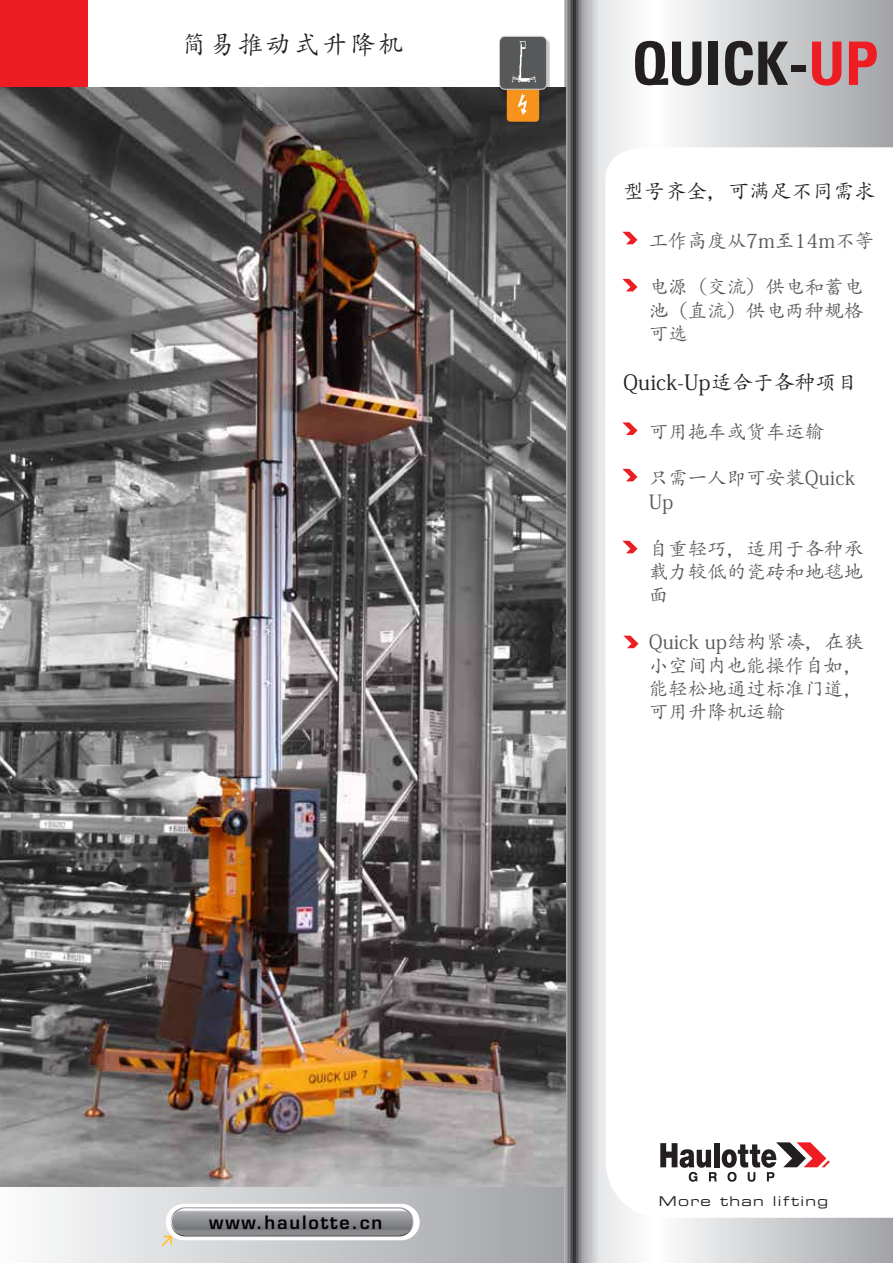
<style>
.page{position:relative;width:893px;height:1263px;background:#fff}
.page>*{position:absolute;margin:0;border:0;box-sizing:border-box;transform-origin:0 0}
.t1{font:700 condensed 60px "Univers";color:#231f20}
.t2{font:25.5px "Adobe Kaiti Std";letter-spacing:.1em;color:#231f20}
.t3{font:21px "Adobe Kaiti Std";color:#231f20}
.t4{font:19.5px/23.4px "Adobe Kaiti Std";color:#57585a;text-align:justify}
.t5{font:600 18px "Eurostile";letter-spacing:.1em;color:#000}
.t6{font:13.5px "Eurostile Extended Two";letter-spacing:.1em;color:#231f20}
.s1{color:#ee1d23}
</style>
<div class="page">
<div style="left:0;top:1185px;width:598px;height:78px;background:linear-gradient(to right,#fbfbfc,#9c9da1)"></div>
<div style="left:166px;top:1204px;width:254px;height:36px;background:#fff;border-radius:18px"></div>
<div style="left:171px;top:1207px;width:243px;height:29px;background:#b6b8ba;border-radius:15px"></div>
<svg style="left:162px;top:1208px;width:251px;height:38px;background:#abacad"></svg>
<svg style="left:564px;top:0;width:329px;height:1263px"></svg>
<div style="left:0;top:0;width:87px;height:87px;background:#ee1d23"></div>
<img style="left:0;top:87px;width:565px;height:1099px">
<div style="left:501px;top:39px;width:48px;height:86px;background:#231f20;opacity:.25"></div>
<div style="left:507px;top:85px;width:32px;height:37px;background:#f7931d;border-radius:4px"></div>
<div style="left:499px;top:36px;width:48px;height:53px;background:#57585a;border-radius:5px"></div>
<div style="left:499px;top:36px;width:48px;height:54px;border:1px solid #c7c8ca;border-radius:5px"></div>
<svg style="left:511px;top:41px;width:26px;height:41px"></svg>
<svg style="left:518px;top:93px;width:9px;height:22px"></svg>
<svg style="left:622px;top:232px;width:15px;height:12px"></svg>
<svg style="left:622px;top:541px;width:15px;height:12px"></svg>
<svg style="left:622px;top:469px;width:15px;height:12px"></svg>
<svg style="left:622px;top:422px;width:15px;height:13px"></svg>
<svg style="left:622px;top:279px;width:15px;height:12px"></svg>
<svg style="left:623px;top:636px;width:15px;height:12px"></svg>
<h2 class="t2" style="left:181px;top:29px;width:223px">简易推动式升降机</h2>
<h1 class="t1" style="left:632px;top:27px;width:248px">QUICK-<span class="s1">UP</span></h1>
<p class="t3" style="left:623px;top:178px;width:253px">型号齐全，可满足不同需求</p>
<p class="t4" style="left:649px;top:229px;width:227px">工作高度从7m至14m不等</p>
<p class="t4" style="left:649px;top:276px;width:216px">电源（交流）供电和蓄电池（直流）供电两种规格可选</p>
<p class="t3" style="left:623px;top:369px;width:236px">Quick-Up适合于各种项目</p>
<p class="t4" style="left:649px;top:420px;width:177px">可用拖车或货车运输</p>
<p class="t4" style="left:649px;top:467px;width:208px">只需一人即可安装Quick<br>Up</p>
<p class="t4" style="left:649px;top:537px;width:216px">自重轻巧，适用于各种承载力较低的瓷砖和地毯地面</p>
<p class="t4" style="left:649px;top:630px;width:216px">Quick up结构紧凑，在狭小空间内也能操作自如，能轻松地通过标准门道，可用升降机运输</p>
<p class="t5" style="left:209px;top:1211px;width:175px">www.haulotte.cn</p>
<p class="t6" style="left:659px;top:1192px;width:171px">More than lifting</p>
</div>
